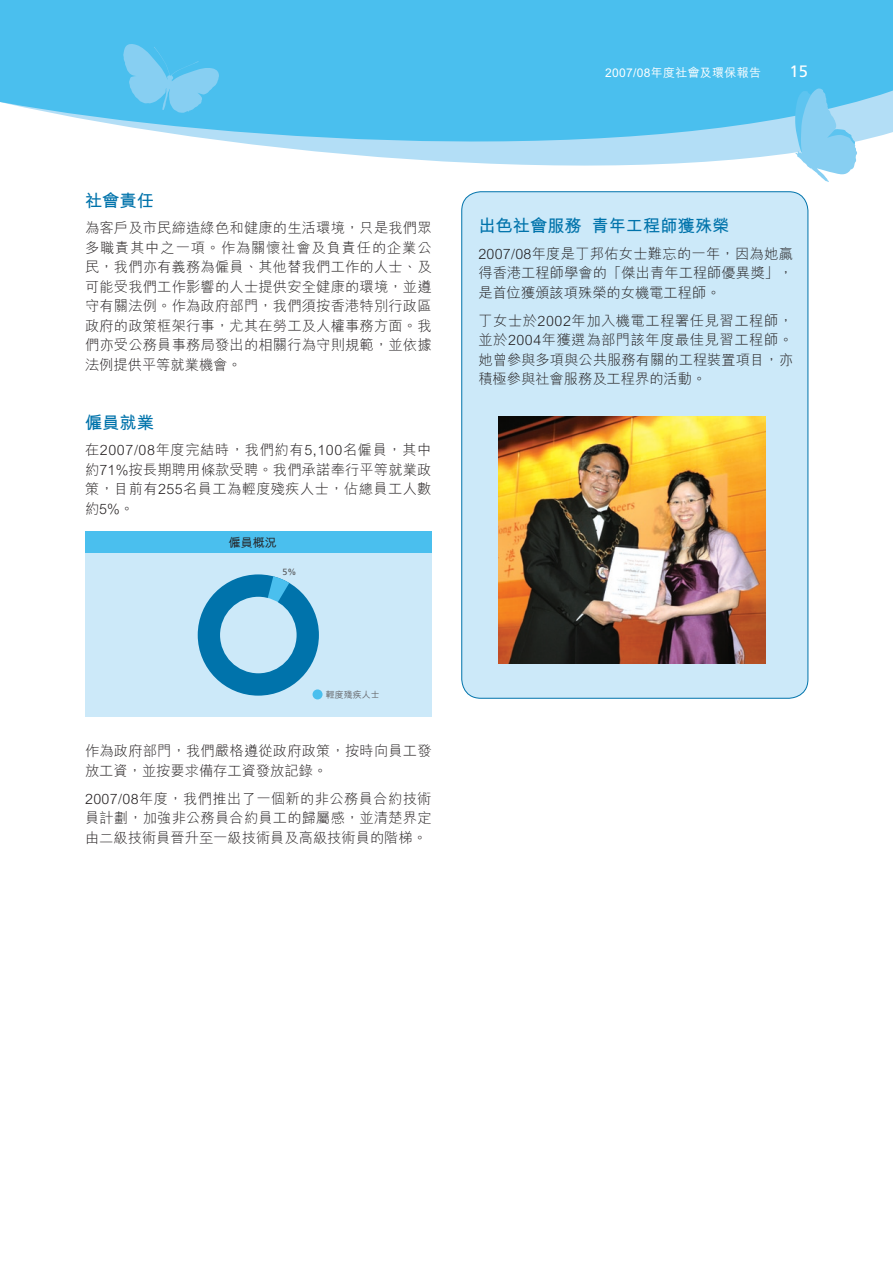
<style>
.page{position:relative;width:893px;height:1263px;background:#fff}
.page>*{position:absolute;margin:0;border:0;box-sizing:border-box;transform-origin:0 0}
.t1{font:700 17.25px "M Hei HK";color:#0073ab}
.t2{font:16.5px "Frutiger LT Std";color:#fff}
.t3{font:300 14.25px/19.5px "M Hei HK";letter-spacing:.015em;color:#231f20;text-align:justify}
.t4{font:500 12px "M Hei HK";letter-spacing:.025em;color:#fff}
.t5{font:500 12px "M Hei HK";color:#231f20}
.t6{font:500 9px "M Hei HK";color:#636366}
.t7{font:9px "Frutiger LT Std";color:#57585a}
</style>
<div class="page">
<div style="left:462px;top:192px;width:346px;height:506px;background:#cce9f9;border-radius:19px"></div>
<div style="left:85px;top:531px;width:347px;height:186px;background:#cce9f9"></div>
<div style="left:85px;top:531px;width:347px;height:22px;background:#4abfee"></div>
<div style="left:313px;top:689px;width:10px;height:10px;background:#4abfee;border-radius:50%"></div>
<div style="left:198px;top:574px;width:121px;height:122px;background:#0073ab;border-radius:50%"></div>
<svg style="left:258px;top:574px;width:34px;height:31px"></svg>
<div style="left:220px;top:597px;width:77px;height:76px;background:#cce9f9;border-radius:50%"></div>
<img style="left:499px;top:416px;width:266px;height:247px">
<svg style="left:0;top:0;width:893px;height:166px;background:#69c9f0"></svg>
<svg style="left:795px;top:88px;width:62px;height:94px;background:#92d4f3"></svg>
<svg style="left:123px;top:43px;width:96px;height:70px;background:#67c6ef"></svg>
<p class="t1" style="left:85px;top:188px;width:70px">社會責任</p>
<p class="t3" style="left:85px;top:218px;width:348px">為客戶及市民締造綠色和健康的生活環境，只是我們眾多職責其中之一項。作為關懷社會及負責任的企業公民，我們亦有義務為僱員、其他替我們工作的人士、及可能受我們工作影響的人士提供安全健康的環境，並遵守有關法例。作為政府部門，我們須按香港特別行政區政府的政策框架行事，尤其在勞工及人權事務方面。我們亦受公務員事務局發出的相關行為守則規範，並依據法例提供平等就業機會。</p>
<p class="t1" style="left:85px;top:410px;width:70px">僱員就業</p>
<p class="t3" style="left:85px;top:439px;width:348px">在2007/08年度完結時，我們約有5,100名僱員，其中約71%按長期聘用條款受聘。我們承諾奉行平等就業政策，目前有255名員工為輕度殘疾人士，佔總員工人數約5%。</p>
<p class="t5" style="left:229px;top:534px;width:49px">僱員概況</p>
<p class="t7" style="left:282px;top:567px;width:16px">5%</p>
<p class="t6" style="left:326px;top:688px;width:55px">輕度殘疾人士</p>
<p class="t3" style="left:85px;top:740px;width:348px">作為政府部門，我們嚴格遵從政府政策，按時向員工發放工資，並按要求備存工資發放記錄。</p>
<p class="t3" style="left:85px;top:788px;width:348px">2007/08年度，我們推出了一個新的非公務員合約技術員計劃，加強非公務員合約員工的歸屬感，並清楚界定由二級技術員晉升至一級技術員及高級技術員的階梯。</p>
<p class="t4" style="left:605px;top:63px;width:157px">2007/08年度社會及環保報告</p>
<p class="t2" style="left:790px;top:62px;width:20px">15</p>
<p class="t1" style="left:478px;top:213px;width:253px">出色社會服務 青年工程師獲殊榮</p>
<p class="t3" style="left:478px;top:243px;width:316px">2007/08年度是丁邦佑女士難忘的一年，因為她贏得香港工程師學會的「傑出青年工程師優異獎」，是首位獲頒該項殊榮的女機電工程師。</p>
<p class="t3" style="left:478px;top:310px;width:316px">丁女士於2002年加入機電工程署任見習工程師，並於2004年獲選為部門該年度最佳見習工程師。她曾參與多項與公共服務有關的工程裝置項目，亦積極參與社會服務及工程界的活動。</p>
</div>
